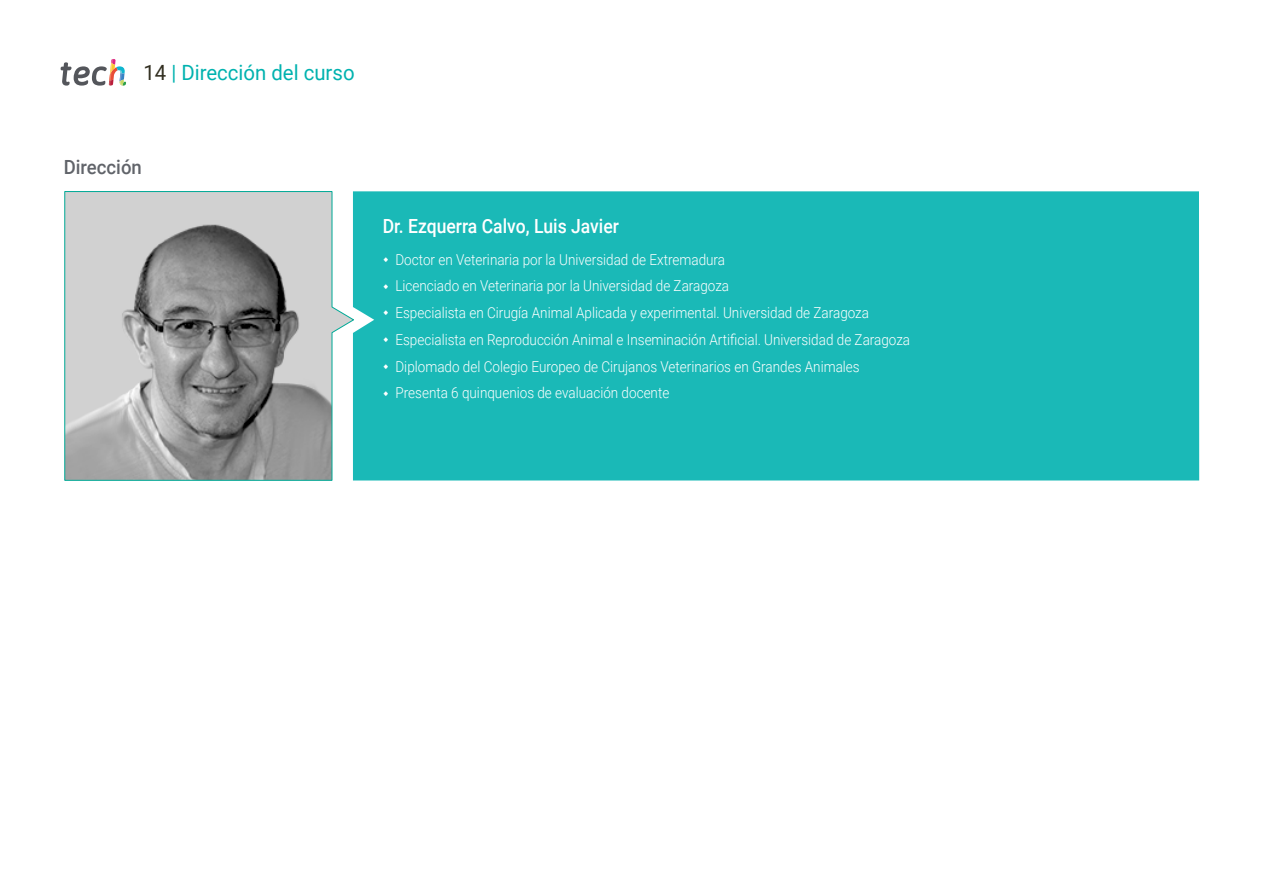
<style>
.page{position:relative;width:1263px;height:893px;background:#fff}
.page>*{position:absolute;margin:0;border:0;box-sizing:border-box;transform-origin:0 0}
.t1{font:21px "Roboto";color:#00b2af}
.t2{font:500 19.5px "Roboto";color:#fff;scale:.9 1}
.t3{font:500 19.5px "Roboto";color:#61646a;scale:.95 1}
.t4{font:300 15px/26.7px "Roboto";color:#fff;scale:.9 1}
.s1{color:#312e20}
</style>
<div class="page">
<svg style="left:61px;top:59px;width:65px;height:27px"></svg>
<div style="left:354px;top:191px;width:845px;height:289px;background:#1ab9b7"></div>
<svg style="left:64px;top:191px;width:290px;height:290px;background:#aaadad"></svg>
<svg style="left:384px;top:257px;width:4px;height:5px"></svg>
<svg style="left:384px;top:284px;width:4px;height:5px"></svg>
<svg style="left:384px;top:310px;width:4px;height:5px"></svg>
<svg style="left:384px;top:337px;width:4px;height:5px"></svg>
<svg style="left:384px;top:364px;width:4px;height:5px"></svg>
<svg style="left:384px;top:391px;width:4px;height:5px"></svg>
<h1 class="t1" style="left:144px;top:57px;width:213px"><span class="s1">14</span> | Dirección del curso</h1>
<h2 class="t3" style="left:64px;top:154px;width:84px">Dirección</h2>
<h2 class="t2" style="left:383px;top:212px;width:264px">Dr. Ezquerra Calvo, Luis Javier</h2>
<p class="t4" style="left:395px;top:245px;width:573px">Doctor en Veterinaria por la Universidad de Extremadura<br>Licenciado en Veterinaria por la Universidad de Zaragoza<br>Especialista en Cirugía Animal Aplicada y experimental. Universidad de Zaragoza Especialista en Reproducción Animal e Inseminación Artificial. Universidad de Zaragoza Diplomado del Colegio Europeo de Cirujanos Veterinarios en Grandes Animales Presenta 6 quinquenios de evaluación docente</p>
</div>
